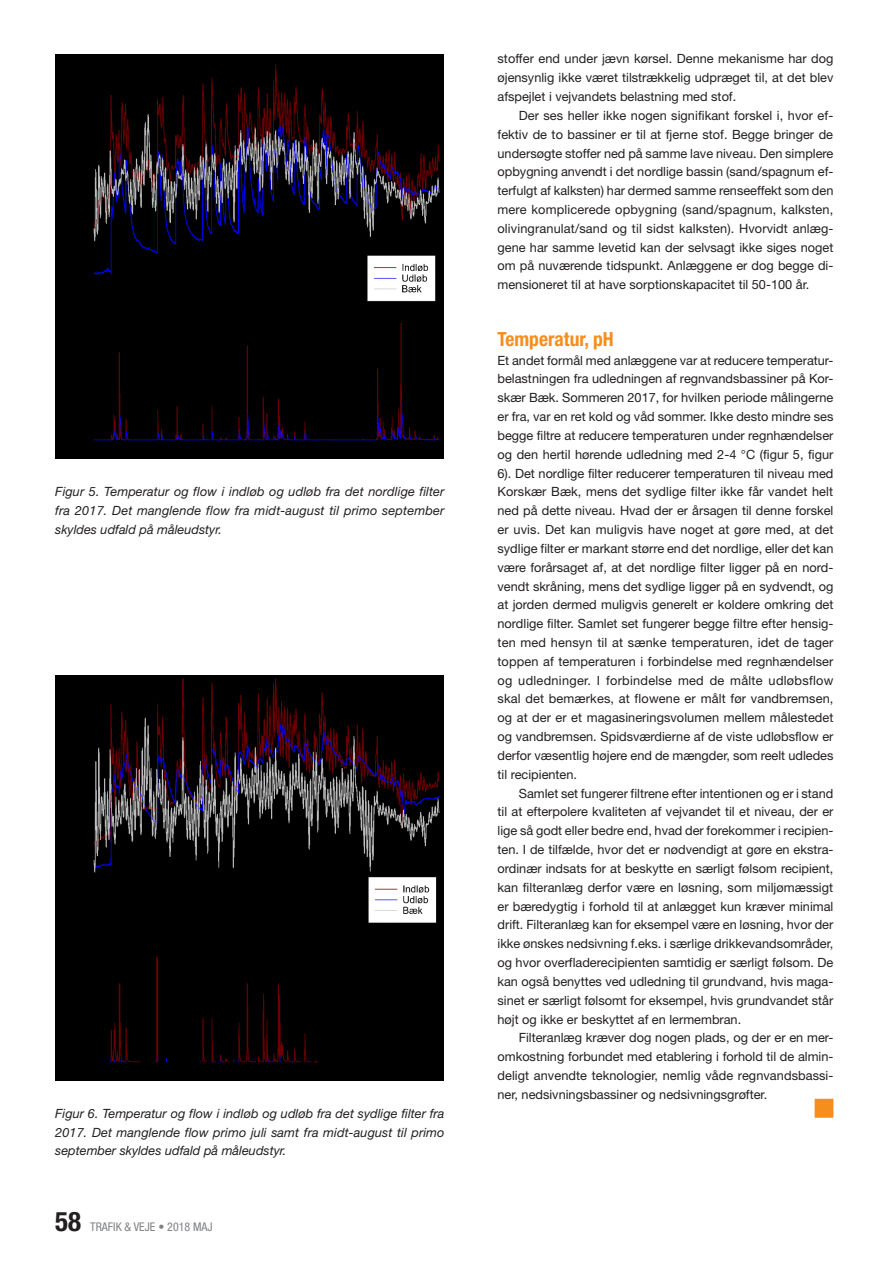
<style>
.page{position:relative;width:893px;height:1263px;background:#fff}
.page>*{position:absolute;margin:0;border:0;box-sizing:border-box;transform-origin:0 0}
.brødtekst{font:700 condensed 27px "Helvetica Neue";color:#231f20}
.mellemrubrik_orange{font:700 condensed 19.5px "Helvetica Neue";color:#f68e1e}
.t1{font:15.9px "Helvetica Neue";color:#f68e1e;scale:1.18 1}
.brød_indryk{font:12.75px/18.9px "Helvetica Neue";color:#231f20;text-align:justify}
.brødtekst-2{font:12.75px/18.8px "Helvetica Neue";color:#231f20;text-align:justify}
.Billedtekst{font:italic 12.75px/18.9px "Helvetica Neue";color:#231f20;text-align:justify}
.brødtekst-3{font:condensed 12px "Helvetica Neue";color:#808285}
</style>
<div class="page">
<img style="left:55px;top:54px;width:389px;height:405px">
<img style="left:55px;top:675px;width:389px;height:405px">
<p class="Billedtekst" style="left:55px;top:482px;width:391px">Figur 5. Temperatur og flow i indløb og udløb fra det nordlige filter fra 2017. Det manglende flow fra midt-august til primo september skyldes udfald på måleudstyr.</p>
<p class="Billedtekst" style="left:55px;top:1103px;width:391px">Figur 6. Temperatur og flow i indløb og udløb fra det sydlige filter fra 2017. Det manglende flow primo juli samt fra midt-august til primo september skyldes udfald på måleudstyr.</p>
<p class="brødtekst" style="left:55px;top:1205px;width:27px">58</p>
<p class="brødtekst-3" style="left:90px;top:1219px;width:124px">TRAFIK &amp; VEJE • 2018 MAJ</p>
<p class="brød_indryk" style="left:497px;top:49px;width:337px">stoffer end under jævn kørsel. Denne mekanisme har dog øjensynlig ikke været tilstrækkelig udpræget til, at det blev afspejlet i vejvandets belastning med stof.</p>
<p class="brød_indryk" style="left:497px;top:106px;width:337px;text-indent:21px">Der ses heller ikke nogen signifikant forskel i, hvor ef&shy;fektiv de to bassiner er til at fjerne stof. Begge bringer de undersøgte stoffer ned på samme lave niveau. Den simplere opbygning anvendt i det nordlige bassin (sand/spagnum ef&shy;terfulgt af kalksten) har dermed samme renseeffekt som den mere komplicerede opbygning (sand/spagnum, kalksten, olivingranulat/sand og til sidst kalksten). Hvorvidt anlæg&shy;gene har samme levetid kan der selvsagt ikke siges noget om på nuværende tidspunkt. Anlæggene er dog begge di&shy;mensioneret til at have sorptionskapacitet til 50-100 år.</p>
<p class="mellemrubrik_orange" style="left:497px;top:327px;width:118px">Temperatur, pH</p>
<p class="brødtekst-2" style="left:497px;top:350px;width:338px">Et andet formål med anlæggene var at reducere temperatur&shy;belastningen fra udledningen af regnvandsbassiner på Kor&shy;skær Bæk. Sommeren 2017, for hvilken periode målingerne er fra, var en ret kold og våd sommer. Ikke desto mindre ses begge filtre at reducere temperaturen under regnhændelser og den hertil hørende udledning med 2-4 °C (figur 5, figur 6). Det nordlige filter reducerer temperaturen til niveau med Korskær Bæk, mens det sydlige filter ikke får vandet helt ned på dette niveau. Hvad der er årsagen til denne forskel er uvis. Det kan muligvis have noget at gøre med, at det sydlige filter er markant større end det nordlige, eller det kan være forårsaget af, at det nordlige filter ligger på en nord&shy;vendt skråning, mens det sydlige ligger på en sydvendt, og at jorden dermed muligvis generelt er koldere omkring det nordlige filter. Samlet set fungerer begge filtre efter hensig&shy;ten med hensyn til at sænke temperaturen, idet de tager toppen af temperaturen i forbindelse med regnhændelser og udledninger. I forbindelse med de målte udløbsflow skal det bemærkes, at flowene er målt før vandbremsen, og at der er et magasineringsvolumen mellem målestedet og vandbremsen. Spidsværdierne af de viste udløbsflow er derfor væsentlig højere end de mængder, som reelt udledes til recipienten.</p>
<p class="brød_indryk" style="left:497px;top:783px;width:337px;text-indent:21px">Samlet set fungerer filtrene efter intentionen og er i stand til at efterpolere kvaliteten af vejvandet til et niveau, der er lige så godt eller bedre end, hvad der forekommer i recipien&shy;ten. I de tilfælde, hvor det er nødvendigt at gøre en ekstra&shy;ordinær indsats for at beskytte en særligt følsom recipient, kan filteranlæg derfor være en løsning, som miljømæssigt er bæredygtig i forhold til at anlægget kun kræver minimal drift. Filteranlæg kan for eksempel være en løsning, hvor der ikke ønskes nedsivning f.eks. i særlige drikkevandsområder, og hvor overfladerecipienten samtidig er særligt følsom. De kan også benyttes ved udledning til grundvand, hvis maga&shy;sinet er særligt følsomt for eksempel, hvis grundvandet står højt og ikke er beskyttet af en lermembran.</p>
<p class="brød_indryk" style="left:497px;top:1028px;width:337px;text-indent:21px">Filteranlæg kræver dog nogen plads, og der er en mer&shy;omkostning forbundet med etablering i forhold til de almin&shy;deligt anvendte teknologier, nemlig våde regnvandsbassi&shy;ner, nedsivningsbassiner og nedsivningsgrøfter.</p>
<p class="t1" style="left:815px;top:1096px;width:17px">█</p>
</div>
